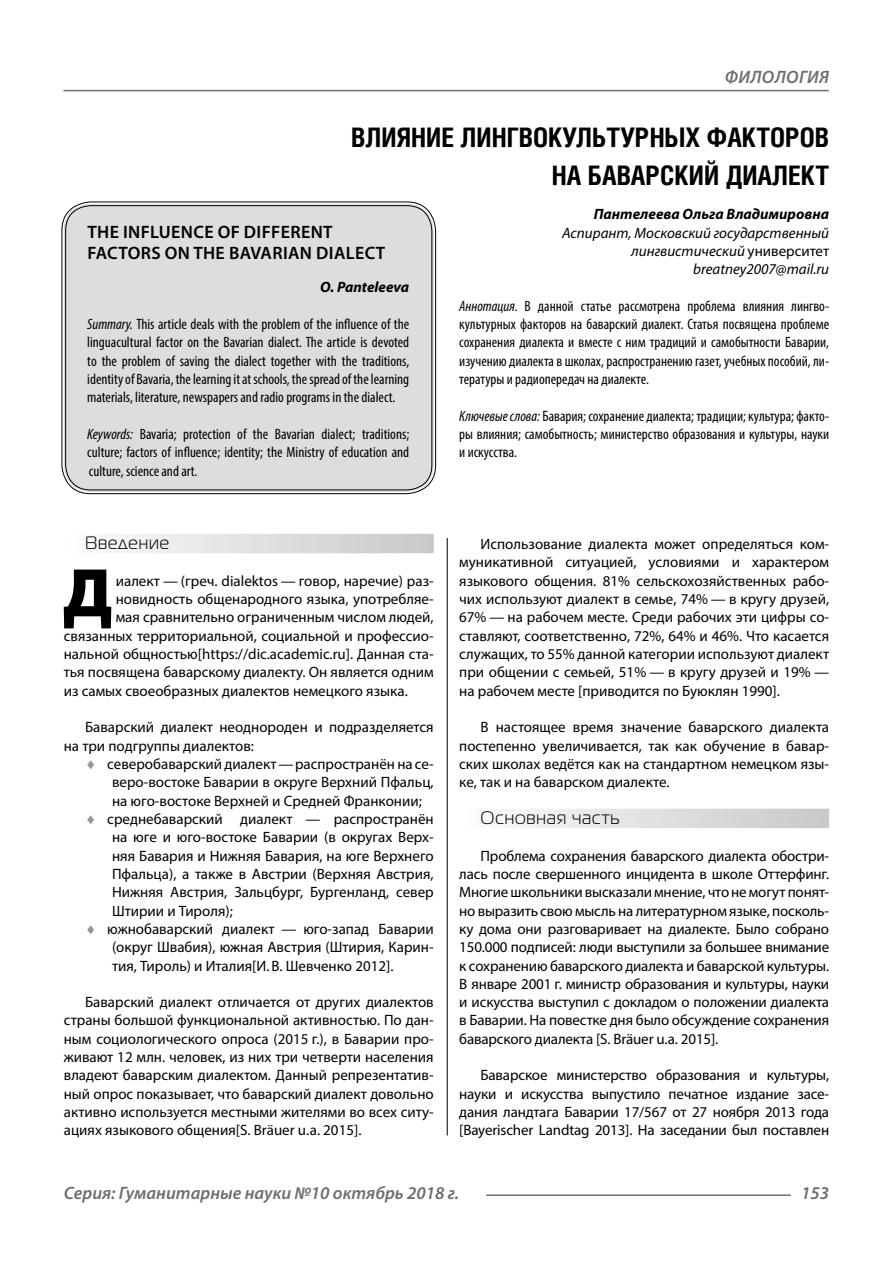
<style>
.page{position:relative;width:893px;height:1263px;background:#fff}
.page>*{position:absolute;margin:0;border:0;box-sizing:border-box;transform-origin:0 0}
.Bukvica{font:900 69.3px "Myriad Pro";color:#000}
.Header{font:700 27px/37.5px "Helios Cond";color:#000;text-align:right}
.t1{font:italic 600 18px "Myriad Pro";color:#6e6e6e}
.Header-eng{font:600 18px/21.6px "Myriad Pro";letter-spacing:.02em;color:#000}
.Subheader{font:18px "Magistral C";letter-spacing:.05em;color:#000}
.Normal{font:15px/18.3px "Myriad Pro";color:#000;text-align:justify}
.Annotation-eng{font:condensed 15px/18.3px "Myriad Pro";color:#000;text-align:justify}
.Annotation-rus{font:condensed 15px/18.3px "Myriad Pro";color:#000;text-align:justify}
.Bukvica-2{font:15px "Myriad Pro";color:#000}
.Author-doc{font:italic 15px/18.3px "Myriad Pro";color:#000;text-align:right}
.Author{font:italic 700 15px "Myriad Pro";color:#000}
.Author-email{font:italic 15px "Myriad Pro";color:#000}
.Author-eng{font:italic 700 15px "Myriad Pro";color:#000}
.s1{font-style:normal}
.s2{font-style:italic}
.s3{color:#959595}
</style>
<div class="page">
<hr style="left:447px;top:538px;width:1px;height:597px;background:#000">
<div style="left:64px;top:534px;width:370px;height:19px;background:linear-gradient(to right,#fdfdfd,#c8c8c8)"></div>
<div style="left:459px;top:809px;width:370px;height:19px;background:linear-gradient(to right,#fdfdfd,#c8c8c8)"></div>
<div style="left:64px;top:204px;width:370px;height:288px;background:#ddd;border-radius:27px"></div>
<div style="left:62px;top:202px;width:374px;height:292px;border:1px solid #000;border-radius:29px"></div>
<div style="left:65px;top:205px;width:367px;height:285px;border:1px solid #000;border-radius:25px"></div>
<hr style="left:63px;top:90px;width:766px;height:1px;background:#6e6e6e">
<hr style="left:486px;top:1194px;width:305px;height:2px;background:#6e6e6e">
<p class="t1" style="left:725px;top:66px;width:26px">Филология</p>
<p class="Header" style="left:351px;top:118px;width:479px">ВЛИЯНИЕ ЛИНГВОКУЛЬТУРНЫХ ФАКТОРОВ<br>НА БАВАРСКИЙ ДИАЛЕКТ</p>
<p class="Author" style="left:594px;top:204px;width:237px">Пантелеева Ольга Владимировна</p>
<p class="Author-doc" style="left:562px;top:223px;width:269px">Аспирант, Московский государственный лингвистический <span class="s1">университет</span></p>
<p class="Author-email" style="left:693px;top:260px;width:138px">breatney2007@mail.ru</p>
<p class="Annotation-rus" style="left:459px;top:296px;width:371px"><span class="s2">Аннотация.</span> В данной статье рассмотрена проблема влияния лингво&shy;культурных факторов на баварский диалект. Статья посвящена проблеме сохранения диалекта и вместе с ним традиций и самобытности Баварии, изучению диалекта в школах, распространению газет, учебных пособий, ли&shy;тературы и радиопередач на диалекте.</p>
<p class="Annotation-rus" style="left:459px;top:406px;width:371px"><span class="s2">Ключевые слова:</span> Бавария; сохранение диалекта; традиции; культура; факто&shy;ры влияния; самобытность; министерство образования и культуры, науки и искусства.</p>
<p class="Header-eng" style="left:87px;top:220px;width:299px">THE INFLUENCE OF DIFFERENT<br>FACTORS ON THE BAVARIAN DIALECT</p>
<p class="Author-eng" style="left:320px;top:278px;width:91px">O. Panteleeva</p>
<p class="Annotation-eng" style="left:87px;top:315px;width:323px"><span class="s2">Summary.</span> This article deals with the problem of the influence of the linguacultural factor on the Bavarian dialect. The article is devoted to the problem of saving the dialect together with the traditions, identity of Bavaria, the learning it at schools, the spread of the learning materials, literature, newspapers and radio programs in the dialect.</p>
<p class="Annotation-eng" style="left:87px;top:425px;width:324px"><span class="s2">Keywords:</span> Bavaria; protection of the Bavarian dialect; traditions; culture; factors of influence; identity; the Ministry of education and culture, science and art.</p>
<p class="Subheader" style="left:85px;top:533px;width:86px">Введение</p>
<p class="Bukvica" style="left:63px;top:547px;width:51px">Д</p>
<p class="Bukvica-2" style="left:116px;top:571px;width:319px">иалект — (греч. dialektos — говор, наречие) раз-</p>
<p class="Bukvica-2" style="left:116px;top:590px;width:319px">новидность общенародного языка, употребляе-</p>
<p class="Bukvica-2" style="left:116px;top:608px;width:319px">мая сравнительно ограниченным числом людей,</p>
<p class="Bukvica-2" style="left:64px;top:626px;width:371px">связанных территориальной, социальной и профессио-</p>
<p class="Bukvica-2" style="left:64px;top:645px;width:371px">нальной общностью[https://dic.academic.ru]. Данная ста-</p>
<p class="Bukvica-2" style="left:64px;top:663px;width:371px">тья посвящена баварскому диалекту. Он является одним</p>
<p class="Bukvica-2" style="left:64px;top:681px;width:346px">из самых своеобразных диалектов немецкого языка.</p>
<p class="Normal" style="left:64px;top:718px;width:371px;text-indent:21px">Баварский диалект неоднороден и подразделяется на три подгруппы диалектов:</p>
<p class="Normal" style="left:112px;top:754px;width:323px;text-indent:-27px"><span class="s3">♦</span> северобаварский диалект—распространён на се&shy;веро-востоке Баварии в округе Верхний Пфальц, на юго-востоке Верхней и Средней Франконии;</p>
<p class="Normal" style="left:112px;top:809px;width:323px;text-indent:-27px"><span class="s3">♦</span> среднебаварский диалект — распространён на юге и юго-востоке Баварии (в округах Верх&shy;няя Бавария и Нижняя Бавария, на юге Верхнего Пфальца), а также в Австрии (Верхняя Австрия, Нижняя Австрия, Зальцбург, Бургенланд, север Штирии и Тироля);</p>
<p class="Normal" style="left:112px;top:919px;width:323px;text-indent:-27px"><span class="s3">♦</span> южнобаварский диалект — юго-запад Баварии (округ Швабия), южная Австрия (Штирия, Карин&shy;тия, Тироль) и Италия[И.В. Шевченко 2012].</p>
<p class="Normal" style="left:64px;top:993px;width:371px;text-indent:21px">Баварский диалект отличается от других диалектов страны большой функциональной активностью. По дан&shy;ным социологического опроса (2015 г.), в Баварии про&shy;живают 12 млн. человек, из них три четверти населения владеют баварским диалектом. Данный репрезентатив&shy;ный опрос показывает, что баварский диалект довольно активно используется местными жителями во всех ситу&shy;ациях языкового общения[S. Bräuer u.a. 2015].</p>
<p class="Normal" style="left:459px;top:535px;width:371px;text-indent:21px">Использование диалекта может определяться ком&shy;муникативной ситуацией, условиями и характером языкового общения. 81% сельскохозяйственных рабо&shy;чих используют диалект в семье, 74% — в кругу друзей, 67% — на рабочем месте. Среди рабочих эти цифры со&shy;ставляют, соответственно, 72%, 64% и 46%. Что касается служащих, то 55% данной категории используют диалект при общении с семьей, 51% — в кругу друзей и 19% — на рабочем месте [приводится по Буюклян 1990].</p>
<p class="Normal" style="left:459px;top:718px;width:371px;text-indent:21px">В настоящее время значение баварского диалекта постепенно увеличивается, так как обучение в бавар&shy;ских школах ведётся как на стандартном немецком язы&shy;ке, так и на баварском диалекте.</p>
<p class="Subheader" style="left:480px;top:808px;width:140px">Основная часть</p>
<p class="Normal" style="left:459px;top:846px;width:371px;text-indent:21px">Проблема сохранения баварского диалекта обостри&shy;лась после свершенного инцидента в школе Оттерфинг.<br>Многие школьники высказали мнение, что не могут понят&shy;но выразить свою мысль на литературном языке, посколь&shy;ку дома они разговаривает на диалекте. Было собрано 150.000 подписей: люди выступили за большее внимание к сохранению баварского диалекта и баварской культуры.<br>В январе 2001 г. министр образования и культуры, науки и искусства выступил с докладом о положении диалекта в Баварии. На повестке дня было обсуждение сохранения баварского диалекта [S. Bräuer u.a. 2015].</p>
<p class="Normal" style="left:459px;top:1066px;width:371px;text-indent:21px">Баварское министерство образования и культуры, науки и искусства выпустило печатное издание засе&shy;дания ландтага Баварии 17/567 от 27 ноября 2013 года [Bayerischer Landtag 2013]. На заседании был поставлен</p>
<p class="t1" style="left:64px;top:1182px;width:397px">Серия: Гуманитарные науки №10 октябрь 2018 г.</p>
<p class="t1" style="left:801px;top:1182px;width:30px">153</p>
</div>
